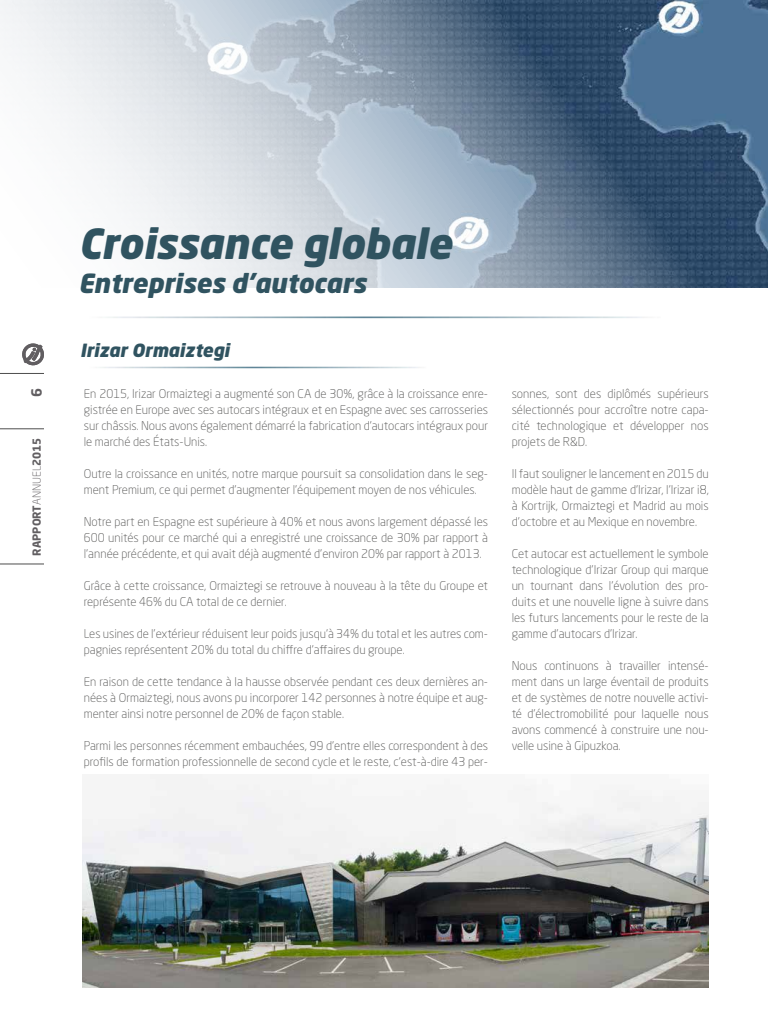
<style>
.page{position:relative;width:768px;height:1024px;background:#fff}
.page>*{position:absolute;margin:0;border:0;box-sizing:border-box;transform-origin:0 0}
.t1{font:italic 900 41px "Neo Sans Std";color:#305360}
.t2{font:italic 900 26px "Neo Sans Std";color:#305360}
.t3{font:italic 900 18px "Neo Sans Std";color:#305360}
.t4{font:700 14px "Neo Sans Std";color:#615e61}
.t5{font:300 12px/16px "Neo Sans Std";color:#575756;text-align:justify}
.t6{font:700 11px "Neo Sans Std";color:#615e61}
.s1{font-weight:300}
</style>
<div class="page">
<hr style="left:0;top:373px;width:44px;height:1px;background:#4d4d4d">
<hr style="left:0;top:428px;width:44px;height:1px;background:#4d4d4d">
<hr style="left:0;top:564px;width:44px;height:1px;background:#4d4d4d">
<img style="left:0;top:0;width:768px;height:287px">
<img style="left:83px;top:775px;width:626px;height:213px">
<img style="left:99px;top:367px;width:321px;height:1px">
<svg style="left:22px;top:343px;width:22px;height:23px"></svg>
<img style="left:106px;top:316px;width:539px;height:2px">
<h1 class="t1" style="left:78px;top:217px;width:375px">Croissance globale</h1>
<h2 class="t2" style="left:78px;top:266px;width:289px">Entreprises d’autocars</h2>
<h3 class="t3" style="left:80px;top:339px;width:151px">Irizar Ormaiztegi</h3>
<p class="t4" style="left:28px;top:397px;width:11px;rotate:-90deg">6</p>
<p class="t5" style="left:512px;top:385px;width:199px">sonnes, sont des diplômés supérieurs sélectionnés pour accroître notre capa&shy;cité technologique et développer nos projets de R&amp;D.</p>
<p class="t5" style="left:512px;top:465px;width:198px">Il faut souligner le lancement en 2015 du modèle haut de gamme d’Irizar, l’Irizar i8, à Kortrijk, Ormaiztegi et Madrid au mois d’octobre et au Mexique en novembre.</p>
<p class="t5" style="left:512px;top:545px;width:199px">Cet autocar est actuellement le symbole technologique d’Irizar Group qui marque un tournant dans l’évolution des pro&shy;duits et une nouvelle ligne à suivre dans les futurs lancements pour le reste de la gamme d’autocars d’Irizar.</p>
<p class="t5" style="left:512px;top:657px;width:199px">Nous continuons à travailler intensé&shy;ment dans un large éventail de produits et de systèmes de notre nouvelle activi&shy;té d’électromobilité pour laquelle nous avons commencé à construire une nou&shy;velle usine à Gipuzkoa.</p>
<p class="t5" style="left:84px;top:385px;width:406px">En 2015, Irizar Ormaiztegi a augmenté son CA de 30%, grâce à la croissance enre&shy;gistrée en Europe avec ses autocars intégraux et en Espagne avec ses carrosseries sur châssis. Nous avons également démarré la fabrication d’autocars intégraux pour le marché des États-Unis.</p>
<p class="t5" style="left:84px;top:465px;width:406px">Outre la croissance en unités, notre marque poursuit sa consolidation dans le seg&shy;ment Premium, ce qui permet d’augmenter l’équipement moyen de nos véhicules.</p>
<p class="t5" style="left:84px;top:513px;width:406px">Notre part en Espagne est supérieure à 40% et nous avons largement dépassé les 600 unités pour ce marché qui a enregistré une croissance de 30% par rapport à l’année précédente, et qui avait déjà augmenté d’environ 20% par rapport à 2013.</p>
<p class="t5" style="left:84px;top:577px;width:406px">Grâce à cette croissance, Ormaiztegi se retrouve à nouveau à la tête du Groupe et représente 46% du CA total de ce dernier.</p>
<p class="t5" style="left:84px;top:625px;width:406px">Les usines de l’extérieur réduisent leur poids jusqu’à 34% du total et les autres com&shy;pagnies représentent 20% du total du chiffre d’affaires du groupe.</p>
<p class="t5" style="left:84px;top:673px;width:406px">En raison de cette tendance à la hausse observée pendant ces deux dernières an&shy;nées à Ormaiztegi, nous avons pu incorporer 142 personnes à notre équipe et aug&shy;menter ainsi notre personnel de 20% de façon stable.</p>
<p class="t5" style="left:84px;top:737px;width:406px">Parmi les personnes récemment embauchées, 99 d’entre elles correspondent à des profils de formation professionnelle de second cycle et le reste, c’est-à-dire 43 per-</p>
<p class="t6" style="left:30px;top:555px;width:120px;rotate:-90deg">RAPPORT<span class="s1">ANNUEL</span>2015</p>
</div>
